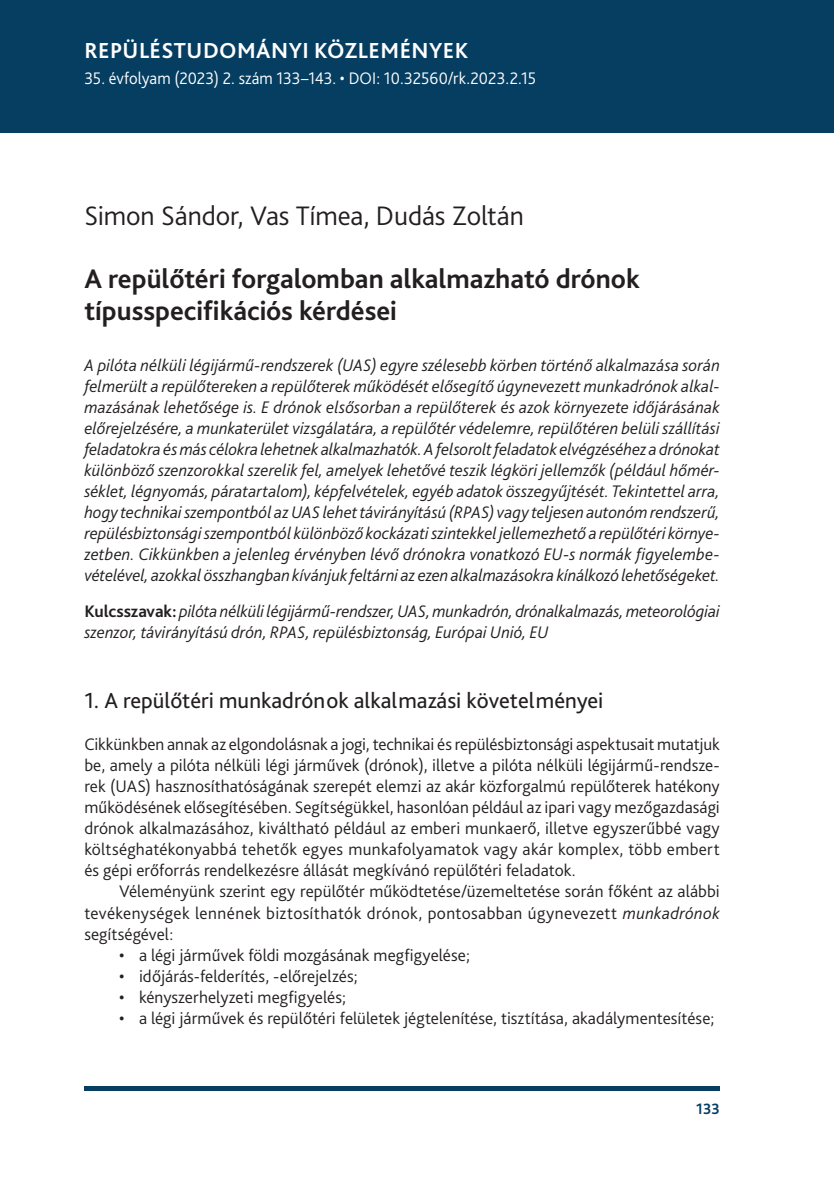
<style>
.page{position:relative;width:834px;height:1181px;background:#fff}
.page>*{position:absolute;margin:0;border:0;box-sizing:border-box;transform-origin:0 0}
._1__Head_Heavy_16{font:700 28px/31.5px "Bliss Pro";color:#231f20}
.Author{font:300 28px "Bliss Pro";letter-spacing:-.015em;color:#231f20}
._1_1__Head_bold_13{font:22.75px "Bliss Pro";color:#231f20}
.Running_header_right{font:700 22.75px "Bliss Pro";letter-spacing:.02em;color:#fff}
._3__Abstract{font:italic 300 17.5px/21px "Bliss Pro";letter-spacing:-.005em;color:#231f20;text-align:justify}
._2__Body_1st_paragraph{font:300 17.5px/21px "Bliss Pro";letter-spacing:.005em;color:#231f20;text-align:justify}
._1__Body{font:300 17.5px/21px "Bliss Pro";letter-spacing:.01em;color:#231f20;text-align:justify}
.Running_header_right-2{font:300 17.5px "Bliss Pro";letter-spacing:-.01em;color:#fff;scale:.95 1}
.Running_header_right-3{font:700 15.75px "Bliss Pro";color:#063e62;scale:.95 1}
.s1{font-weight:700;font-style:normal}
.s2{font-style:italic}
.s3{font-weight:400}
</style>
<div class="page">
<div style="left:0;top:0;width:833px;height:132px;background:#063e62"></div>
<div style="left:84px;top:1086px;width:635px;height:5px;background:#063e62"></div>
<p class="Running_header_right" style="left:84px;top:37px;width:385px">REPÜLÉSTUDOMÁNYI KÖZLEMÉNYEK</p>
<p class="Running_header_right-2" style="left:84px;top:68px;width:477px">35. évfolyam (2023) 2. szám 133–143. • DOI: 10.32560/rk.2023.2.15</p>
<p class="Author" style="left:84px;top:199px;width:441px">Simon Sándor, Vas Tímea, Dudás Zoltán</p>
<p class="_1__Head_Heavy_16" style="left:84px;top:262px;width:557px">A repülőtéri forgalomban alkalmazható drónok típusspecifikációs kérdései</p>
<p class="_3__Abstract" style="left:84px;top:354px;width:637px">A pilóta nélküli légijármű-rendszerek (UAS) egyre szélesebb körben történő alkalmazása során felmerült a repülőtereken a repülőterek működését elősegítő úgynevezett munkadrónok alkal&shy;mazásának lehetősége is. E drónok elsősorban a repülőterek és azok környezete időjárásának előrejelzésére, a munkaterület vizsgálatára, a repülőtér védelemre, repülőtéren belüli szállítási feladatokra ésmás célokra lehetnek alkalmazhatók. Afelsorolt feladatok elvégzéséhez a drónokat különböző szenzorokkal szerelik fel, amelyek lehetővé teszik légköri jellemzők (például hőmér&shy;séklet, légnyomás, páratartalom), képfelvételek, egyéb adatok összegyűjtését. Tekintettel arra, hogy technikai szempontból azUAS lehet távirányítású (RPAS) vagy teljesen autonóm rendszerű, repülésbiztonsági szempontból különböző kockázati szintekkel jellemezhető a repülőtéri környe&shy;zetben. Cikkünkben a jelenleg érvényben lévő drónokra vonatkozó EU-s normák figyelembe&shy;vételével, azokkal összhangban kívánjuk feltárni az ezen alkalmazásokra kínálkozó lehetőségeket.</p>
<p class="_3__Abstract" style="left:84px;top:600px;width:637px"><span class="s1">Kulcsszavak:</span> pilóta nélküli légijármű-rendszer, UAS, munkadrón, drónalkalmazás, meteorológiai szenzor, távirányítású drón, RPAS, repülésbiztonság, Európai Unió, EU</p>
<p class="_1_1__Head_bold_13" style="left:84px;top:687px;width:520px">1. A repülőtéri munkadrónok alkalmazási követelményei</p>
<p class="_2__Body_1st_paragraph" style="left:84px;top:733px;width:637px">Cikkünkben annak az elgondolásnak a jogi, technikai és repülésbiztonsági aspektusait mutatjuk be, amely a pilóta nélküli légi járművek (drónok), illetve a pilóta nélküli légijármű-rendsze&shy;rek (UAS) hasznosíthatóságának szerepét elemzi az akár közforgalmú repülőterek hatékony működésének elősegítésében. Segítségükkel, hasonlóan például az ipari vagy mezőgazdasági drónok alkalmazásához, kiváltható például az emberi munkaerő, illetve egyszerűbbé vagy költséghatékonyabbá tehetők egyes munkafolyamatok vagy akár komplex, több embert és gépi erőforrás rendelkezésre állását megkívánó repülőtéri feladatok.</p>
<p class="_1__Body" style="left:84px;top:880px;width:636px;text-indent:35px">Véleményünk szerint egy repülőtér működtetése/üzemeltetése során főként az alábbi tevékenységek lennének biztosíthatók drónok, pontosabban úgynevezett <span class="s2">munkadrónok </span>segítségével:</p>
<p class="_2__Body_1st_paragraph" style="left:119px;top:943px;width:352px"><span class="s3">•</span> a légi járművek földi mozgásának megfigyelése;</p>
<p class="_2__Body_1st_paragraph" style="left:119px;top:964px;width:240px"><span class="s3">•</span> időjárás-felderítés, -előrejelzés;</p>
<p class="_2__Body_1st_paragraph" style="left:119px;top:985px;width:228px"><span class="s3">•</span> kényszerhelyzeti megfigyelés;</p>
<p class="_2__Body_1st_paragraph" style="left:119px;top:1006px;width:596px"><span class="s3">•</span> a légi járművek és repülőtéri felületek jégtelenítése, tisztítása, akadálymentesítése;</p>
<p class="Running_header_right-3" style="left:696px;top:1099px;width:26px">133</p>
</div>
